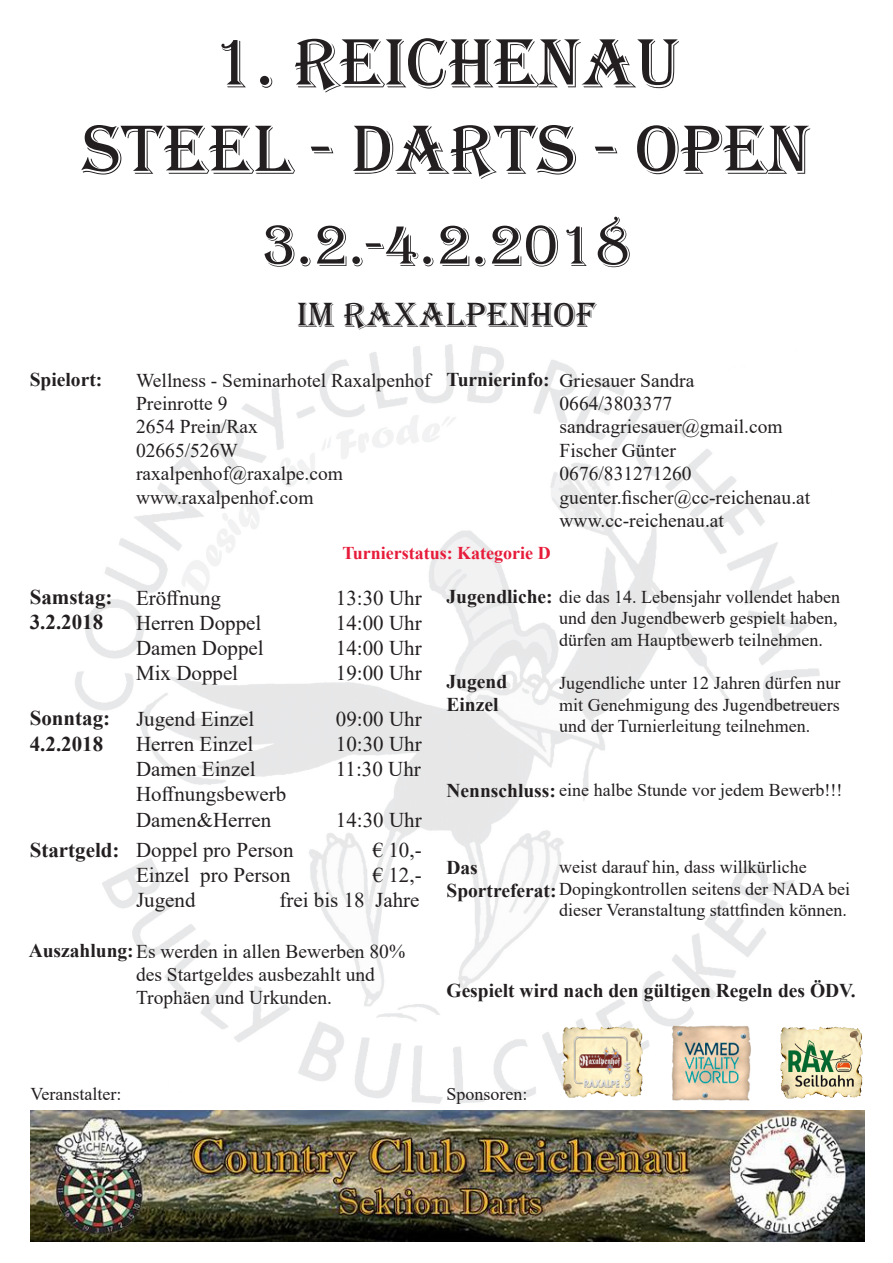
<style>
.page{position:relative;width:893px;height:1263px;background:#fff}
.page>*{position:absolute;margin:0;border:0;box-sizing:border-box;transform-origin:0 0}
.t1{font:72px/86.4px "Algerian";color:#231f20;text-align:center}
.t2{font:60px "Algerian";color:#231f20}
.t3{font:36px "Algerian";color:#231f20}
.t4{font:21px/25.2px "Times New Roman";color:#231f20}
.t5{font:700 21px/25.2px "Times New Roman";color:#231f20}
.t6{font:19.5px/23.4px "Times New Roman";color:#231f20}
.t7{font:700 19.5px/23.4px "Times New Roman";color:#231f20}
.t8{font:18px/21.6px "Times New Roman";color:#231f20}
.t9{font:700 18px "Times New Roman";color:#e71b3a}
.s1{font-weight:700}
.s2{font-weight:700;font-size:19.5px}
</style>
<div class="page">
<img style="left:43px;top:344px;width:807px;height:767px">
<img style="left:31px;top:1111px;width:833px;height:131px">
<img style="left:671px;top:1025px;width:82px;height:76px">
<img style="left:559px;top:1025px;width:85px;height:75px">
<img style="left:777px;top:1025px;width:86px;height:76px">
<h1 class="t1" style="left:82px;top:21px;width:730px">1. Reichenau<br>Steel - Darts - Open</h1>
<h2 class="t2" style="left:261px;top:213px;width:372px">3.2.-4.2.2018</h2>
<h3 class="t3" style="left:297px;top:295px;width:300px">im Raxalpenhof</h3>
<p class="t7" style="left:30px;top:368px;width:74px">Spielort:</p>
<p class="t6" style="left:136px;top:368px;width:296px">Wellness - Seminarhotel Raxalpenhof<br>Preinrotte 9<br>2654 Prein/Rax<br>02665/526W raxalpenhof@raxalpe.com www.raxalpenhof.com</p>
<p class="t6" style="left:559px;top:368px;width:252px;text-indent:-113px"><span class="s1">Turnierinfo:</span> Griesauer Sandra<br>0664/3803377 sandragriesauer@gmail.com<br>Fischer Günter<br>0676/831271260 guenter.fischer@cc-reichenau.at www.cc-reichenau.at</p>
<p class="t9" style="left:342px;top:540px;width:210px">Turnierstatus: Kategorie D</p>
<p class="t5" style="left:30px;top:584px;width:84px">Samstag:<br>3.2.2018</p>
<p class="t4" style="left:136px;top:584px;width:87px">Eröffnung</p>
<p class="t4" style="left:336px;top:584px;width:87px">13:30 Uhr</p>
<p class="t8" style="left:446px;top:585px;width:395px"><span class="s2">Jugendliche:</span> die das 14. Lebensjahr vollendet haben</p>
<p class="t8" style="left:559px;top:607px;width:280px">und den Jugendbewerb gespielt haben, dürfen am Hauptbewerb teilnehmen.</p>
<p class="t8" style="left:559px;top:671px;width:283px;text-align:justify">Jugendliche unter 12 Jahren dürfen nur mit Genehmigung des Jugendbetreuers und der Turnierleitung teilnehmen.</p>
<p class="t4" style="left:136px;top:609px;width:127px">Herren Doppel</p>
<p class="t4" style="left:336px;top:609px;width:87px">14:00 Uhr</p>
<p class="t4" style="left:136px;top:635px;width:129px">Damen Doppel</p>
<p class="t4" style="left:336px;top:635px;width:87px">14:00 Uhr</p>
<p class="t4" style="left:136px;top:660px;width:104px">Mix Doppel</p>
<p class="t4" style="left:336px;top:660px;width:87px">19:00 Uhr</p>
<p class="t7" style="left:446px;top:669px;width:62px">Jugend<br>Einzel</p>
<p class="t5" style="left:30px;top:705px;width:82px">Sonntag:<br>4.2.2018</p>
<p class="t4" style="left:136px;top:705px;width:120px">Jugend Einzel</p>
<p class="t4" style="left:336px;top:705px;width:87px">09:00 Uhr</p>
<p class="t4" style="left:136px;top:731px;width:119px">Herren Einzel</p>
<p class="t4" style="left:336px;top:731px;width:87px">10:30 Uhr</p>
<p class="t4" style="left:136px;top:756px;width:121px">Damen Einzel</p>
<p class="t4" style="left:336px;top:756px;width:86px">11:30 Uhr</p>
<p class="t4" style="left:136px;top:781px;width:152px">Hoffnungsbewerb<br>Damen&amp;Herren</p>
<p class="t8" style="left:446px;top:779px;width:398px"><span class="s2">Nennschluss:</span> eine halbe Stunde vor jedem Bewerb!!!</p>
<p class="t4" style="left:336px;top:806px;width:87px">14:30 Uhr</p>
<p class="t4" style="left:30px;top:837px;width:265px"><span class="s1">Startgeld:</span> Doppel pro Person</p>
<p class="t4" style="left:373px;top:837px;width:50px">€ 10,-</p>
<p class="t4" style="left:136px;top:862px;width:156px">Einzel pro Person</p>
<p class="t4" style="left:373px;top:862px;width:50px">€ 12,-</p>
<p class="t4" style="left:136px;top:887px;width:61px">Jugend</p>
<p class="t4" style="left:280px;top:887px;width:141px">frei bis 18 Jahre</p>
<p class="t6" style="left:136px;top:939px;width:271px;text-indent:-107px"><span class="s1">Auszahlung:</span>Es werden in allen Bewerben 80% des Startgeldes ausbezahlt und<br>Trophäen und Urkunden.</p>
<p class="t7" style="left:446px;top:855px;width:112px">Das<br>Sportreferat:</p>
<p class="t8" style="left:559px;top:856px;width:292px">weist darauf hin, dass willkürliche<br>Dopingkontrollen seitens der NADA bei dieser Veranstaltung stattfinden können.</p>
<p class="t7" style="left:446px;top:978px;width:411px">Gespielt wird nach den gültigen Regeln des ÖDV.</p>
<p class="t8" style="left:30px;top:1083px;width:92px">Veranstalter:</p>
<p class="t8" style="left:446px;top:1083px;width:82px">Sponsoren:</p>
</div>
